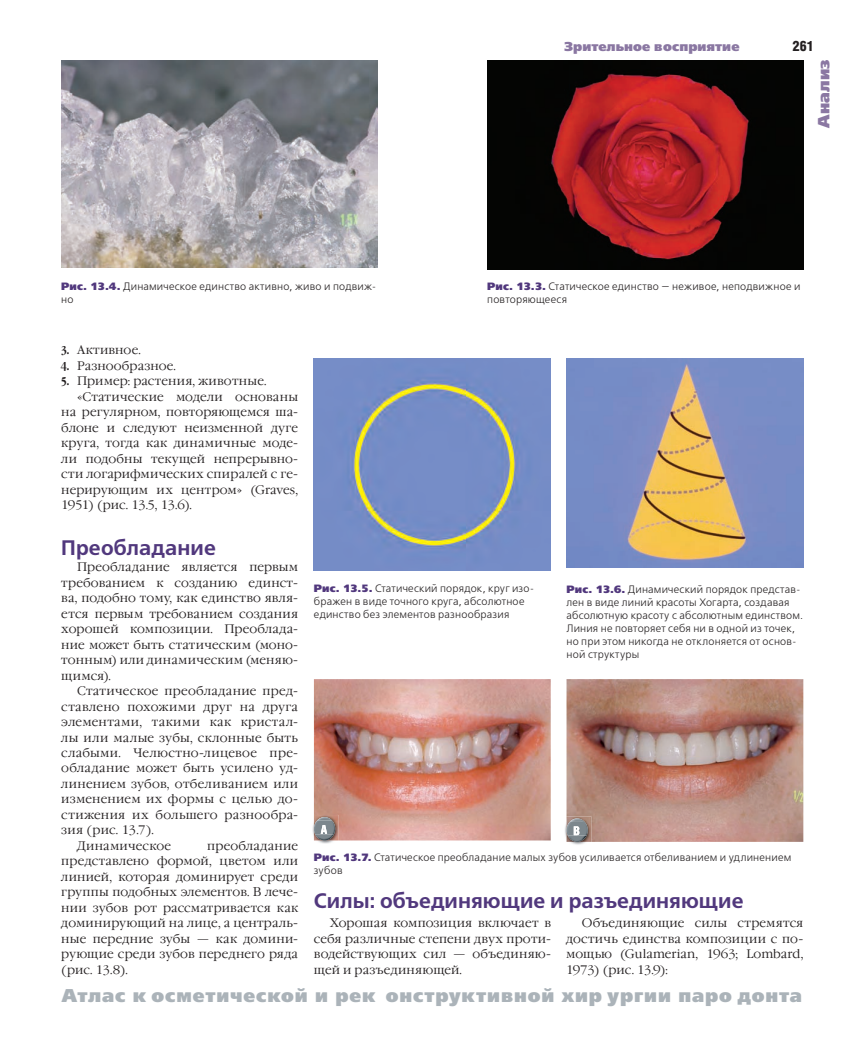
<style>
.page{position:relative;width:866px;height:1038px;background:#fff}
.page>*{position:absolute;margin:0;border:0;box-sizing:border-box;transform-origin:0 0}
.t1{font:700 21px "Free Set C";letter-spacing:.005em;color:#51387d}
.t2{font:18.5px "Free Set Black C";letter-spacing:.05em;color:#abb3b9}
.t3{font:16.25px "Free Set Black C";letter-spacing:.01em;color:#8a77a2}
.t4{font:900 14.25px "Helios Cond";color:#231f20}
.t5{font:12.88px "Free Set Black C";letter-spacing:.005em;color:#8a77a2}
.t6{font:300 12.38px/15.5px "Garamond C";letter-spacing:.02em;color:#231f20;text-align:justify}
.t7{font:300 12.38px "Garamond C";color:#231f20}
.t8{font:300 12.38px "Garamond C";letter-spacing:-.06em;color:#231f20}
.t9{font:10.75px/12.9px "Free Set C";letter-spacing:.02em;color:#231f20}
.s1{font-family:"Free Set Black C";font-size:10.62px;color:#51387d}
.s2{font-family:"Garamond Narrow C";font-weight:700;font-size:11.25px}
</style>
<div class="page">
<img style="left:61px;top:60px;width:316px;height:207px">
<img style="left:487px;top:60px;width:316px;height:210px">
<img style="left:314px;top:358px;width:237px;height:212px">
<img style="left:566px;top:358px;width:237px;height:209px">
<img style="left:314px;top:679px;width:237px;height:161px">
<img style="left:566px;top:679px;width:237px;height:162px">
<img style="left:312px;top:821px;width:27px;height:22px">
<img style="left:314px;top:814px;width:25px;height:26px">
<img style="left:317px;top:816px;width:15px;height:4px">
<img style="left:314px;top:820px;width:21px;height:20px">
<svg style="left:321px;top:824px;width:6px;height:9px"></svg>
<img style="left:565px;top:825px;width:26px;height:19px">
<img style="left:566px;top:816px;width:25px;height:25px">
<img style="left:570px;top:818px;width:15px;height:3px">
<img style="left:568px;top:835px;width:18px;height:6px">
<img style="left:566px;top:821px;width:22px;height:14px">
<svg style="left:574px;top:826px;width:5px;height:8px"></svg>
<p class="t9" style="left:61px;top:280px;width:316px"><span class="s1">Рис. 13.4.</span> Динамическое единство активно, живо и подвиж&shy;но</p>
<p class="t5" style="left:564px;top:39px;width:177px">Зрительное восприятие</p>
<p class="t4" style="left:792px;top:40px;width:23px">261</p>
<h3 class="t3" style="left:814px;top:128px;width:70px;rotate:-90deg">Анализ</h3>
<p class="t9" style="left:487px;top:280px;width:315px"><span class="s1">Рис. 13.3.</span> Статическое единство — неживое, неподвижное и повторяющееся</p>
<p class="t6" style="left:61px;top:343px;width:81px"><span class="s2">3.</span> Активное.</p>
<p class="t6" style="left:61px;top:359px;width:116px"><span class="s2">4.</span> Разнообразное.</p>
<p class="t6" style="left:61px;top:374px;width:207px"><span class="s2">5.</span> Пример: растения, животные.</p>
<p class="t6" style="left:77px;top:390px;width:222px">«Статические модели основаны</p>
<p class="t6" style="left:61px;top:405px;width:238px">на регулярном, повторяющемся ша-</p>
<p class="t6" style="left:61px;top:421px;width:238px">блоне и следуют неизменной дуге</p>
<p class="t6" style="left:61px;top:436px;width:238px">круга, тогда как динамичные моде-</p>
<p class="t7" style="left:61px;top:453px;width:238px">ли подобны текущей непрерывно-</p>
<p class="t6" style="left:61px;top:467px;width:238px">сти логарифмических спиралей с ге-</p>
<p class="t6" style="left:61px;top:482px;width:238px">нерирующим их центром» (Graves,</p>
<p class="t8" style="left:61px;top:500px;width:132px">1951) (рис. 13.5, 13.6).</p>
<h1 class="t1" style="left:61px;top:535px;width:156px">Преобладание</h1>
<p class="t6" style="left:61px;top:560px;width:238px;text-indent:16px">Преобладание является первым требованием к созданию единст&shy;ва, подобно тому, как единство явля&shy;ется первым требованием создания хорошей композиции. Преоблада&shy;ние может быть статическим (моно&shy;тонным) или динамическим (меняю&shy;щимся).</p>
<p class="t6" style="left:77px;top:684px;width:222px">Статическое преобладание пред-</p>
<p class="t6" style="left:61px;top:699px;width:238px">ставлено похожими друг на друга</p>
<p class="t6" style="left:61px;top:715px;width:238px">элементами, такими как кристал-</p>
<p class="t6" style="left:61px;top:730px;width:238px">лы или малые зубы, склонные быть</p>
<p class="t6" style="left:61px;top:746px;width:238px">слабыми. Челюстно-лицевое пре-</p>
<p class="t6" style="left:61px;top:761px;width:238px">обладание может быть усилено уд-</p>
<p class="t6" style="left:61px;top:776px;width:238px">линением зубов, отбеливанием или</p>
<p class="t6" style="left:61px;top:792px;width:238px">изменением их формы с целью до-</p>
<p class="t6" style="left:61px;top:807px;width:238px">стижения их большего разнообра-</p>
<p class="t6" style="left:61px;top:823px;width:94px">зия (рис. 13.7).</p>
<p class="t6" style="left:77px;top:838px;width:95px">Динамическое</p>
<p class="t6" style="left:61px;top:838px;width:238px;text-indent:146px">преобладание представлено формой, цветом или линией, которая доминирует среди группы подобных элементов. В лече&shy;нии зубов рот рассматривается как доминирующий на лице, а централь&shy;ные передние зубы — как домини&shy;рующие среди зубов переднего ряда (рис. 13.8).</p>
<p class="t9" style="left:314px;top:582px;width:222px"><span class="s1">Рис. 13.5.</span> Статический порядок, круг изо&shy;бражен в виде точного круга, абсолютное единство без элементов разнообразия</p>
<p class="t9" style="left:566px;top:583px;width:238px"><span class="s1">Рис. 13.6.</span> Динамический порядок представ&shy;лен в виде линий красоты Хогарта, создавая абсолютную красоту с абсолютным единством.<br>Линия не повторяет себя ни в одной из точек, но при этом никогда не отклоняется от основ&shy;ной структуры</p>
<p class="t9" style="left:314px;top:850px;width:479px"><span class="s1">Рис. 13.7.</span> Статическое преобладание малых зубов усиливается отбеливанием и удлинением зубов</p>
<h1 class="t1" style="left:314px;top:888px;width:431px">Силы: объединяющие и разъединяющие</h1>
<p class="t6" style="left:314px;top:916px;width:239px;text-indent:16px">Хорошая композиция включает в себя различные степени двух проти&shy;водействующих сил — объединяю&shy;щей и разъединяющей.</p>
<p class="t6" style="left:566px;top:916px;width:239px;text-indent:16px">Объединяющие силы стремятся достичь единства композиции с по&shy;мощью (Gulamerian, 1963; Lombard, 1973) (рис. 13.9):</p>
<h2 class="t2" style="left:62px;top:984px;width:741px">Атлас к осметической и рек онструктивной хир ургии паро донта</h2>
</div>
